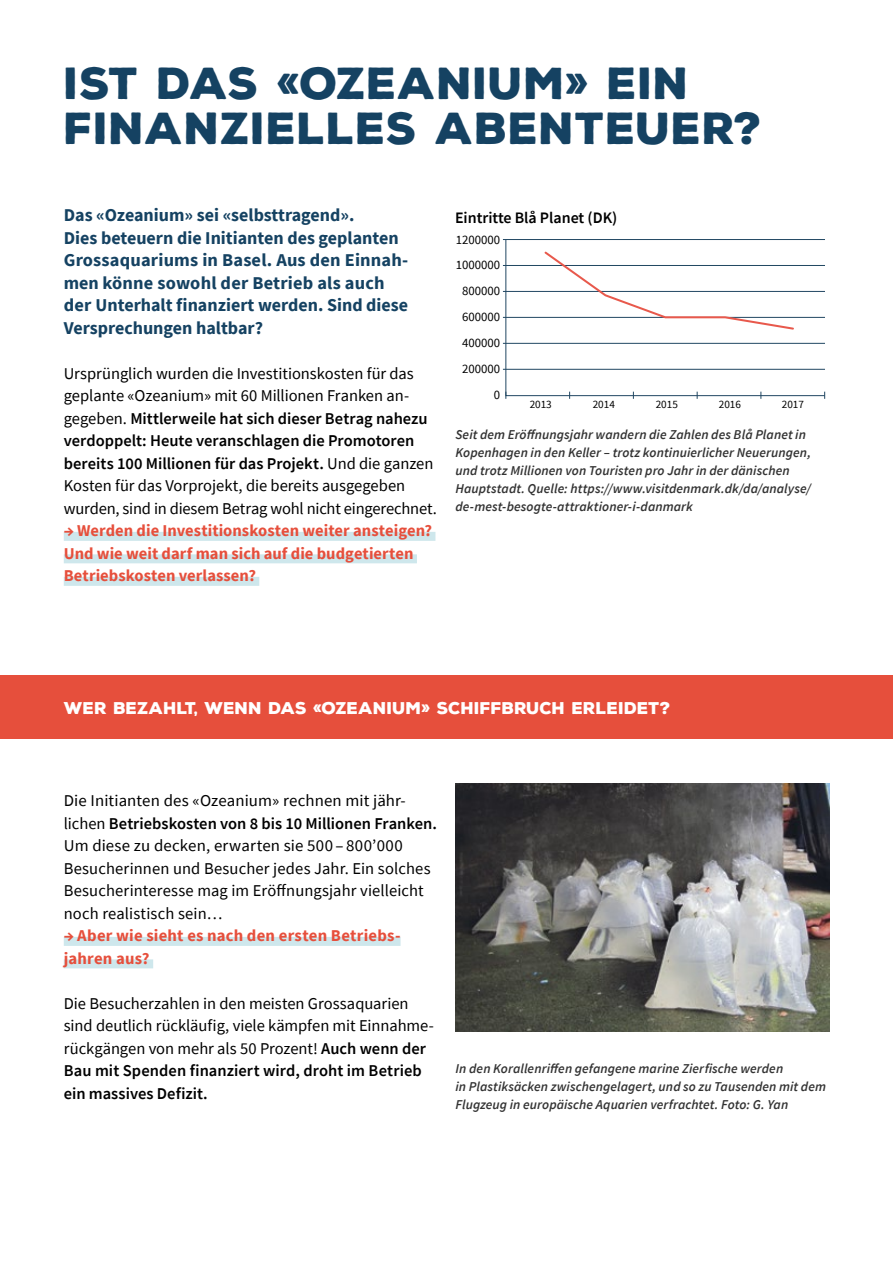
<style>
.page{position:relative;width:893px;height:1263px;background:#fff}
.page>*{position:absolute;margin:0;border:0;box-sizing:border-box;transform-origin:0 0}
.t1{font:900 43.5px/45px "Nexa Rust Sans";letter-spacing:.01em;color:#154262}
.t2{font:700 18px/22.5px "Source Sans Pro";color:#154262}
.t3{font:16.5px/22.5px "Source Sans Pro";color:#000}
.t4{font:700 16.5px/22.5px "Source Sans Pro";letter-spacing:.005em;color:#e64f3c}
.t5{font:900 16.5px "Nexa Rust Sans";color:#fff}
.t6{font:600 15.9px "Source Sans Pro";color:#000}
.t7{font:italic 600 13.5px/18px "Source Sans Pro";letter-spacing:.005em;color:#000}
.t8{font:12.75px/26px "Source Sans Pro";color:#000;text-align:right}
.t9{font:11.25px "Source Sans Pro";color:#000}
.s1{font-weight:600}
</style>
<div class="page">
<div style="left:64px;top:937px;width:337px;height:9px;background:#cee7ec"></div>
<div style="left:64px;top:959px;width:89px;height:9px;background:#cee7ec"></div>
<div style="left:0;top:675px;width:893px;height:64px;background:#e64f3c"></div>
<div style="left:64px;top:532px;width:371px;height:9px;background:#cee7ec"></div>
<div style="left:64px;top:554px;width:353px;height:9px;background:#cee7ec"></div>
<div style="left:64px;top:577px;width:195px;height:9px;background:#cee7ec"></div>
<svg style="left:505px;top:240px;width:320px;height:156px"></svg>
<hr style="left:503px;top:343px;width:322px;height:1px;background:#214762">
<hr style="left:503px;top:369px;width:322px;height:1px;background:#214762">
<hr style="left:503px;top:291px;width:322px;height:1px;background:#214762">
<hr style="left:503px;top:317px;width:322px;height:1px;background:#214762">
<hr style="left:503px;top:265px;width:322px;height:1px;background:#214762">
<hr style="left:503px;top:239px;width:322px;height:1px;background:#214762">
<svg style="left:543px;top:250px;width:252px;height:81px"></svg>
<img style="left:455px;top:784px;width:374px;height:247px">
<h1 class="t1" style="left:64px;top:61px;width:700px">IST DAS «OZEANIUM» EIN<br>FINANZIELLES ABENTEUER?</h1>
<p class="t2" style="left:64px;top:204px;width:346px">Das «Ozeanium» sei «selbsttragend».<br>Dies beteuern die Initianten des geplanten Grossaquariums in Basel. Aus den Einnah&shy;men könne sowohl der Betrieb als auch der Unterhalt finanziert werden. Sind diese Versprechungen haltbar?</p>
<p class="t3" style="left:64px;top:362px;width:375px">Ursprünglich wurden die Investitionskosten für das geplante «Ozeanium» mit 60 Millionen Franken an&shy;gegeben. <span class="s1">Mittlerweile hat sich dieser Betrag nahezu verdoppelt: Heute veranschlagen die Promotoren bereits 100 Millionen für das Projekt.</span> Und die ganzen Kosten für das Vorprojekt, die bereits ausgegeben wurden, sind in diesem Betrag wohl nicht eingerechnet.</p>
<p class="t4" style="left:64px;top:519px;width:370px">→ Werden die Investitionskosten weiter ansteigen?<br>Und wie weit darf man sich auf die budgetierten<br>Betriebskosten verlassen?</p>
<p class="t6" style="left:455px;top:207px;width:164px">Eintritte Blå Planet (DK)</p>
<p class="t8" style="left:456px;top:226px;width:46px">1200000<br>1000000<br>800000<br>600000<br>400000<br>200000<br>0</p>
<p class="t9" style="left:530px;top:397px;width:24px">2013</p>
<p class="t9" style="left:593px;top:397px;width:24px">2014</p>
<p class="t9" style="left:656px;top:397px;width:24px">2015</p>
<p class="t9" style="left:719px;top:397px;width:24px">2016</p>
<p class="t9" style="left:782px;top:397px;width:24px">2017</p>
<p class="t7" style="left:455px;top:426px;width:357px">Seit dem Eröffnungsjahr wandern die Zahlen des Blå Planet in Kopenhagen in den Keller – trotz kontinuierlicher Neuerungen, und trotz Millionen von Touristen pro Jahr in der dänischen Hauptstadt. Quelle: https://www.visitdenmark.dk/da/analyse/ de-mest-besogte-attraktioner-i-danmark</p>
<p class="t5" style="left:64px;top:697px;width:608px">WER BEZAHLT, WENN DAS «OZEANIUM» SCHIFFBRUCH ERLEIDET?</p>
<p class="t3" style="left:64px;top:789px;width:375px">Die Initianten des «Ozeanium» rechnen mit jähr&shy;lichen <span class="s1">Betriebskosten von 8 bis 10 Millionen Franken.<br></span>Um diese zu decken, erwarten sie 500 – 800’000<br>Besucherinnen und Besucher jedes Jahr. Ein solches Besucherinteresse mag im Eröffnungsjahr vielleicht noch realistisch sein…</p>
<p class="t4" style="left:64px;top:924px;width:338px">→ Aber wie sieht es nach den ersten Betriebs&shy;jahren aus?</p>
<p class="t3" style="left:64px;top:992px;width:372px">Die Besucherzahlen in den meisten Grossaquarien sind deutlich rückläufig, viele kämpfen mit Einnahme&shy;rückgängen von mehr als 50 Prozent! <span class="s1">Auch wenn der Bau mit Spenden finanziert wird, droht im Betrieb ein massives Defizit.</span></p>
<p class="t7" style="left:455px;top:1059px;width:372px">In den Korallenriffen gefangene marine Zierfische werden<br>in Plastiksäcken zwischengelagert, und so zu Tausenden mit dem<br>Flugzeug in europäische Aquarien verfrachtet. Foto: G. Yan</p>
</div>
